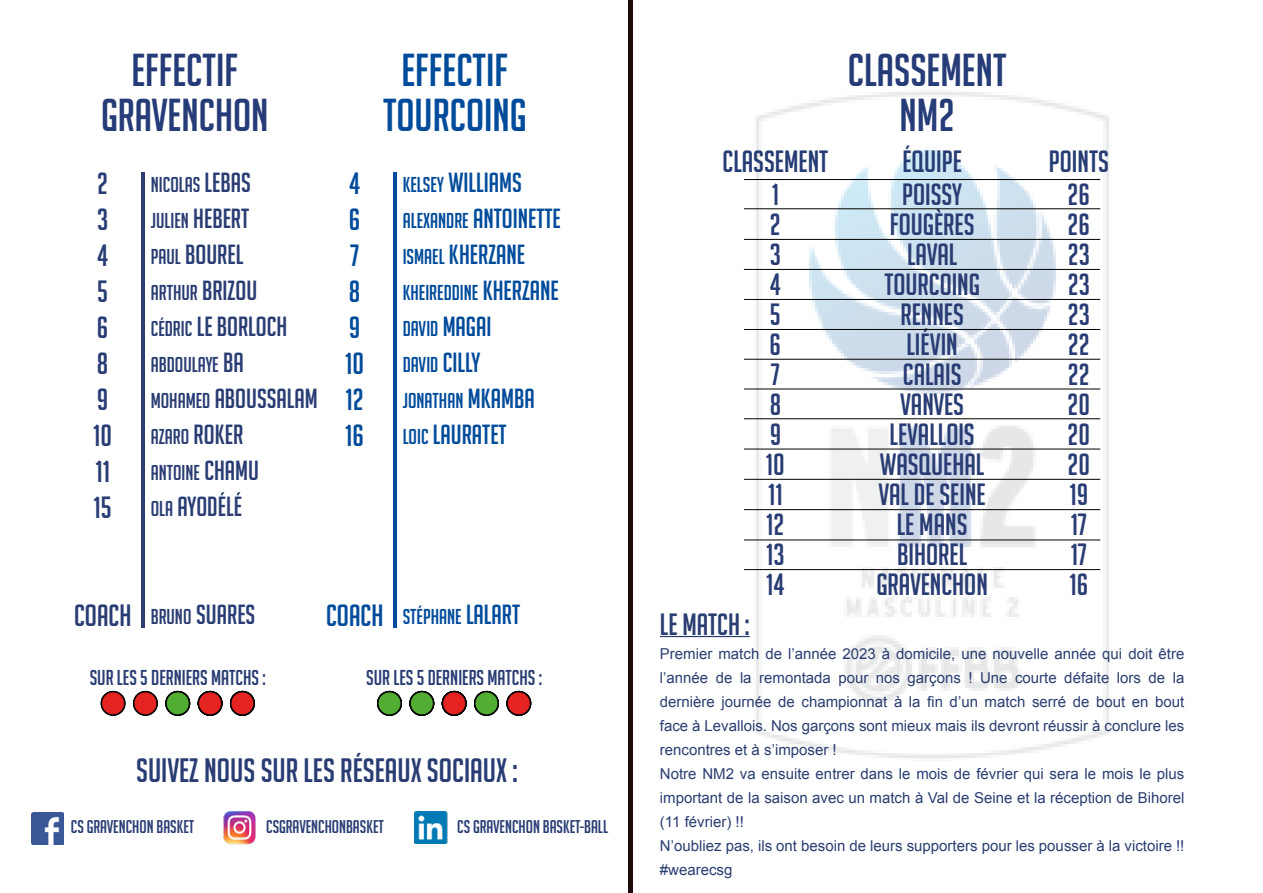
<style>
.page{position:relative;width:1263px;height:893px;background:#fff}
.page>*{position:absolute;margin:0;border:0;box-sizing:border-box;transform-origin:0 0}
.t1{font:45px/45px "Big Noodle Titling";color:#263c78;text-align:center}
.t2{font:45px/45px "Big Noodle Titling";color:#014b9b;text-align:center}
.t3{font:33px "Big Noodle Titling";color:#293d74}
.t4{font:30px/30px "Big Noodle Titling";color:#293d74}
.t5{font:30px "Big Noodle Titling";color:#263d74}
.t6{font:30px/36px "Big Noodle Titling";color:#014b9b}
.t7{font:30px "Big Noodle Titling";color:#2a3e71}
.t8{font:27px "Big Noodle Titling";color:#293d74}
.t9{font:27px/36px "Big Noodle Titling";color:#014b9b}
.t10{font:21px/36px "Big Noodle Titling";color:#293d74}
.t11{font:21px/36px "Big Noodle Titling";color:#014b9b}
.t12{font:18px "Big Noodle Titling";color:#293d74}
.t13{font:15px/24px "Arial";color:#2a3e71}
.s1{font-size:27px}
.s2{font-size:21px}
</style>
<div class="page">
<img style="left:741px;top:92px;width:368px;height:666px">
<hr style="left:629px;top:0;width:4px;height:893px;background:#1f090a">
<hr style="left:142px;top:172px;width:3px;height:455px;background:#2d3d70">
<hr style="left:393px;top:172px;width:4px;height:455px;background:#014b9b">
<img style="left:31px;top:812px;width:32px;height:32px">
<img style="left:224px;top:811px;width:32px;height:33px">
<img style="left:415px;top:811px;width:32px;height:33px">
<hr style="left:744px;top:208px;width:356px;height:1px;background:#000">
<hr style="left:744px;top:239px;width:356px;height:1px;background:#000">
<hr style="left:744px;top:269px;width:356px;height:1px;background:#000">
<hr style="left:744px;top:299px;width:356px;height:1px;background:#000">
<hr style="left:744px;top:329px;width:356px;height:1px;background:#000">
<hr style="left:744px;top:359px;width:356px;height:1px;background:#000">
<hr style="left:744px;top:389px;width:356px;height:1px;background:#000">
<hr style="left:744px;top:418px;width:356px;height:1px;background:#000">
<hr style="left:744px;top:449px;width:356px;height:1px;background:#000">
<hr style="left:744px;top:479px;width:356px;height:1px;background:#000">
<hr style="left:744px;top:509px;width:356px;height:1px;background:#000">
<hr style="left:744px;top:540px;width:356px;height:1px;background:#000">
<hr style="left:744px;top:569px;width:356px;height:1px;background:#000">
<hr style="left:744px;top:179px;width:356px;height:1px;background:#000">
<hr style="left:660px;top:636px;width:90px;height:1px;background:#2a3e71">
<div style="left:101px;top:692px;width:24px;height:23px;background:#e52321;border-radius:50%"></div>
<div style="left:101px;top:691px;width:25px;height:25px;border:2px solid #020203;border-radius:50%"></div>
<div style="left:134px;top:692px;width:23px;height:23px;background:#e52321;border-radius:50%"></div>
<div style="left:133px;top:691px;width:25px;height:25px;border:2px solid #020203;border-radius:50%"></div>
<div style="left:410px;top:692px;width:23px;height:23px;background:#52ae32;border-radius:50%"></div>
<div style="left:409px;top:691px;width:25px;height:25px;border:2px solid #020203;border-radius:50%"></div>
<div style="left:198px;top:692px;width:24px;height:23px;background:#e52321;border-radius:50%"></div>
<div style="left:198px;top:691px;width:25px;height:25px;border:2px solid #020203;border-radius:50%"></div>
<div style="left:231px;top:692px;width:23px;height:23px;background:#e52321;border-radius:50%"></div>
<div style="left:230px;top:691px;width:25px;height:25px;border:2px solid #020203;border-radius:50%"></div>
<div style="left:166px;top:692px;width:23px;height:23px;background:#52ae32;border-radius:50%"></div>
<div style="left:165px;top:691px;width:25px;height:25px;border:2px solid #020203;border-radius:50%"></div>
<div style="left:507px;top:692px;width:23px;height:23px;background:#e52321;border-radius:50%"></div>
<div style="left:506px;top:691px;width:25px;height:25px;border:2px solid #020203;border-radius:50%"></div>
<div style="left:475px;top:692px;width:23px;height:23px;background:#52ae32;border-radius:50%"></div>
<div style="left:474px;top:691px;width:25px;height:25px;border:2px solid #020203;border-radius:50%"></div>
<div style="left:442px;top:692px;width:24px;height:23px;background:#e52321;border-radius:50%"></div>
<div style="left:442px;top:691px;width:25px;height:25px;border:2px solid #020203;border-radius:50%"></div>
<div style="left:378px;top:692px;width:23px;height:23px;background:#52ae32;border-radius:50%"></div>
<div style="left:377px;top:691px;width:25px;height:25px;border:2px solid #020203;border-radius:50%"></div>
<h1 class="t1" style="left:101px;top:48px;width:169px">EFFECTIF<br>GRAVENCHON</h1>
<h1 class="t2" style="left:383px;top:48px;width:145px">EFFECTIF<br>TOURCOING</h1>
<h3 class="t4" style="left:93px;top:165px;width:20px;line-height:36px">2<br>3<br>4<br>5<br>6<br>8<br>9<br>10<br>11<br>15</h3>
<h3 class="t10" style="left:151px;top:166px;width:102px">NICOLAS <span class="s1">LEBAS<br></span>JULIEN <span class="s1">HEBERT</span></h3>
<h3 class="t8" style="left:151px;top:239px;width:94px"><span class="s2">PAUL</span> BOUREL</h3>
<h3 class="t10" style="left:151px;top:274px;width:108px">ARTHUR <span class="s1">BRIZOU</span></h3>
<h3 class="t8" style="left:151px;top:311px;width:138px"><span class="s2">CÉDRIC</span> LE BORLOCH</h3>
<h3 class="t10" style="left:151px;top:346px;width:94px">ABDOULAYE <span class="s1">BA</span></h3>
<h3 class="t8" style="left:151px;top:383px;width:168px"><span class="s2">MOHAMED</span> ABOUSSALAM</h3>
<h3 class="t10" style="left:151px;top:418px;width:110px">AZARO <span class="s1">ROKER<br></span>ANTOINE <span class="s1">CHAMU</span></h3>
<h3 class="t8" style="left:151px;top:491px;width:93px"><span class="s2">OLA</span> AYODÉLÉ</h3>
<h3 class="t6" style="left:345px;top:165px;width:20px">4<br>6<br>7<br>8<br>9<br>10<br>12<br>16</h3>
<h3 class="t9" style="left:403px;top:164px;width:160px"><span class="s2">KELSEY</span> WILLIAMS<br><span class="s2">ALEXANDRE</span> ANTOINETTE<br><span class="s2">ISMAEL</span> KHERZANE</h3>
<h3 class="t11" style="left:403px;top:274px;width:158px">KHEIREDDINE <span class="s1">KHERZANE<br></span>DAVID <span class="s1">MAGAI<br></span>DAVID <span class="s1">CILLY<br></span>JONATHAN <span class="s1">MKAMBA</span></h3>
<h3 class="t9" style="left:403px;top:416px;width:106px"><span class="s2">LOIC</span> LAURATET</h3>
<h3 class="t4" style="left:74px;top:600px;width:59px">COACH</h3>
<h3 class="t8" style="left:151px;top:599px;width:106px"><span class="s2">BRUNO</span> SUARES</h3>
<h3 class="t6" style="left:326px;top:597px;width:59px">COACH</h3>
<h3 class="t11" style="left:403px;top:598px;width:119px">STÉPHANE <span class="s1">LALART</span></h3>
<h3 class="t10" style="left:90px;top:659px;width:178px">SUR LES 5 DERNIERS MATCHS :</h3>
<h3 class="t10" style="left:366px;top:659px;width:178px">SUR LES 5 DERNIERS MATCHS :</h3>
<h2 class="t3" style="left:136px;top:752px;width:383px">SUIVEZ NOUS SUR LES RÉSEAUX SOCIAUX :</h2>
<p class="t12" style="left:71px;top:817px;width:125px">CS GRAVENCHON BASKET</p>
<p class="t12" style="left:266px;top:817px;width:119px">CSGRAVENCHONBASKET</p>
<p class="t12" style="left:457px;top:817px;width:152px">CS GRAVENCHON BASKET-BALL</p>
<h1 class="t1" style="left:848px;top:48px;width:160px">CLASSEMENT<br>NM2</h1>
<h3 class="t5" style="left:722px;top:146px;width:107px">CLASSEMENT</h3>
<h3 class="t5" style="left:902px;top:146px;width:61px">ÉQUIPE</h3>
<h3 class="t5" style="left:1049px;top:146px;width:61px">POINTS</h3>
<h3 class="t4" style="left:766px;top:179px;width:20px">1<br>2<br>3<br>4<br>5<br>6<br>7<br>8<br>9<br>10<br>11<br>12<br>13<br>14</h3>
<h3 class="t4" style="left:876px;top:179px;width:113px;text-align:center">POISSY<br>FOUGÈRES<br>LAVAL<br>TOURCOING<br>RENNES<br>LIÉVIN<br>CALAIS<br>VANVES<br>LEVALLOIS<br>WASQUEHAL<br>VAL DE SEINE<br>LE MANS<br>BIHOREL<br>GRAVENCHON</h3>
<h3 class="t4" style="left:1067px;top:179px;width:24px;text-align:justify">26<br>26<br>23<br>23<br>23<br>22<br>22<br>20<br>20<br>20<br>19<br>17<br>17<br>16</h3>
<h3 class="t7" style="left:660px;top:608px;width:91px">LE MATCH :</h3>
<p class="t13" style="left:660px;top:641px;width:526px">Premier match de l’année 2023 à domicile, une nouvelle année qui doit être l’année de la remontada pour nos garçons ! Une courte défaite lors de la dernière journée de championnat à la fin d’un match serré de bout en bout face à Levallois. Nos garçons sont mieux mais ils devront réussir à conclure les rencontres et à s’imposer !<br>Notre NM2 va ensuite entrer dans le mois de février qui sera le mois le plus important de la saison avec un match à Val de Seine et la réception de Bihorel (11 février) !!<br>N’oubliez pas, ils ont besoin de leurs supporters pour les pousser à la victoire !! #wearecsg</p>
</div>
